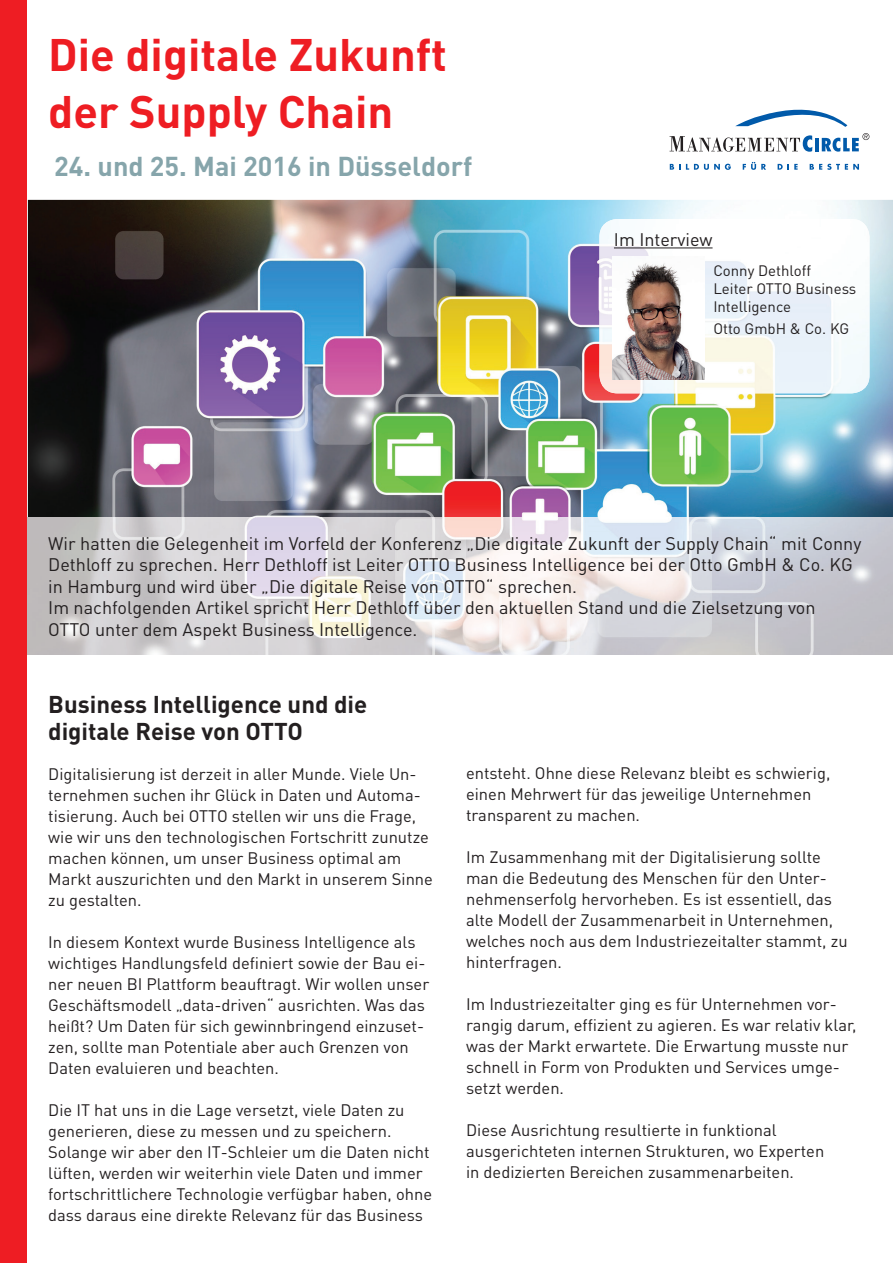
<style>
.page{position:relative;width:893px;height:1263px;background:#fff}
.page>*{position:absolute;margin:0;border:0;box-sizing:border-box;transform-origin:0 0}
.t1{font:700 45px/57px "DINOT";color:#ee1d23}
.t2{font:700 27px "DINOT";color:#86a5ab}
.t3{font:700 24px/27px "DINOT";color:#231f20}
.t4{font:18px/21.6px "DINOT";color:#231f20}
.t5{font:16.5px/21px "DINOT";color:#231f20}
.t6{font:15px/18px "DINOT";color:#231f20}
</style>
<div class="page">
<img style="left:28px;top:200px;width:865px;height:318px">
<svg style="left:26px;top:518px;width:867px;height:138px;background:#d9d7da"></svg>
<div style="left:0;top:0;width:26px;height:1263px;background:#ee1d23"></div>
<hr style="left:815px;top:138px;width:4px;height:13px;background:#015aaa">
<svg style="left:822px;top:133px;width:47px;height:19px"></svg>
<svg style="left:669px;top:135px;width:143px;height:17px"></svg>
<svg style="left:735px;top:109px;width:112px;height:18px"></svg>
<svg style="left:670px;top:164px;width:61px;height:6px"></svg>
<svg style="left:743px;top:162px;width:23px;height:8px"></svg>
<svg style="left:778px;top:164px;width:20px;height:6px"></svg>
<svg style="left:810px;top:164px;width:49px;height:6px"></svg>
<img style="left:599px;top:219px;width:270px;height:174px">
<hr style="left:614px;top:247px;width:99px;height:1px;background:#231f20">
<img style="left:613px;top:257px;width:92px;height:123px">
<h1 class="t1" style="left:48px;top:24px;width:400px">Die digitale Zukunft der Supply Chain</h1>
<h2 class="t2" style="left:54px;top:148px;width:420px">24. und 25. Mai 2016 in Düsseldorf</h2>
<p class="t4" style="left:614px;top:227px;width:100px">Im Interview</p>
<p class="t6" style="left:713px;top:261px;width:144px">Conny Dethloff<br>Leiter OTTO Business<br>Intelligence</p>
<p class="t6" style="left:713px;top:319px;width:138px">Otto GmbH &amp; Co. KG</p>
<p class="t4" style="left:48px;top:531px;width:815px">Wir hatten die Gelegenheit im Vorfeld der Konferenz „Die digitale Zukunft der Supply Chain“ mit Conny Dethloff zu sprechen. Herr Dethloff ist Leiter OTTO Business Intelligence bei der Otto GmbH &amp; Co. KG in Hamburg und wird über „Die digitale Reise von OTTO“ sprechen.<br>Im nachfolgenden Artikel spricht Herr Dethloff über den aktuellen Stand und die Zielsetzung von OTTO unter dem Aspekt Business Intelligence.</p>
<h3 class="t3" style="left:48px;top:689px;width:321px">Business Intelligence und die digitale Reise von OTTO</h3>
<p class="t5" style="left:48px;top:763px;width:386px">Digitalisierung ist derzeit in aller Munde. Viele Un&shy;ternehmen suchen ihr Glück in Daten und Automa&shy;tisierung. Auch bei OTTO stellen wir uns die Frage, wie wir uns den technologischen Fortschritt zunutze machen können, um unser Business optimal am Markt auszurichten und den Markt in unserem Sinne zu gestalten.</p>
<p class="t5" style="left:48px;top:931px;width:383px">In diesem Kontext wurde Business Intelligence als wichtiges Handlungsfeld definiert sowie der Bau ei&shy;ner neuen BI Plattform beauftragt. Wir wollen unser Geschäftsmodell „data-driven“ ausrichten. Was das heißt? Um Daten für sich gewinnbringend einzuset&shy;zen, sollte man Potentiale aber auch Grenzen von Daten evaluieren und beachten.</p>
<p class="t5" style="left:48px;top:1099px;width:385px">Die IT hat uns in die Lage versetzt, viele Daten zu generieren, diese zu messen und zu speichern.<br>Solange wir aber den IT-Schleier um die Daten nicht lüften, werden wir weiterhin viele Daten und immer fortschrittlichere Technologie verfügbar haben, ohne dass daraus eine direkte Relevanz für das Business</p>
<p class="t5" style="left:466px;top:762px;width:366px">entsteht. Ohne diese Relevanz bleibt es schwierig, einen Mehrwert für das jeweilige Unternehmen transparent zu machen.</p>
<p class="t5" style="left:466px;top:846px;width:383px">Im Zusammenhang mit der Digitalisierung sollte man die Bedeutung des Menschen für den Unter&shy;nehmenserfolg hervorheben. Es ist essentiell, das alte Modell der Zusammenarbeit in Unternehmen, welches noch aus dem Industriezeitalter stammt, zu hinterfragen.</p>
<p class="t5" style="left:466px;top:993px;width:392px">Im Industriezeitalter ging es für Unternehmen vor&shy;rangig darum, effizient zu agieren. Es war relativ klar, was der Markt erwartete. Die Erwartung musste nur schnell in Form von Produkten und Services umge&shy;setzt werden.</p>
<p class="t5" style="left:466px;top:1119px;width:360px">Diese Ausrichtung resultierte in funktional ausgerichteten internen Strukturen, wo Experten in dedizierten Bereichen zusammenarbeiten.</p>
</div>
